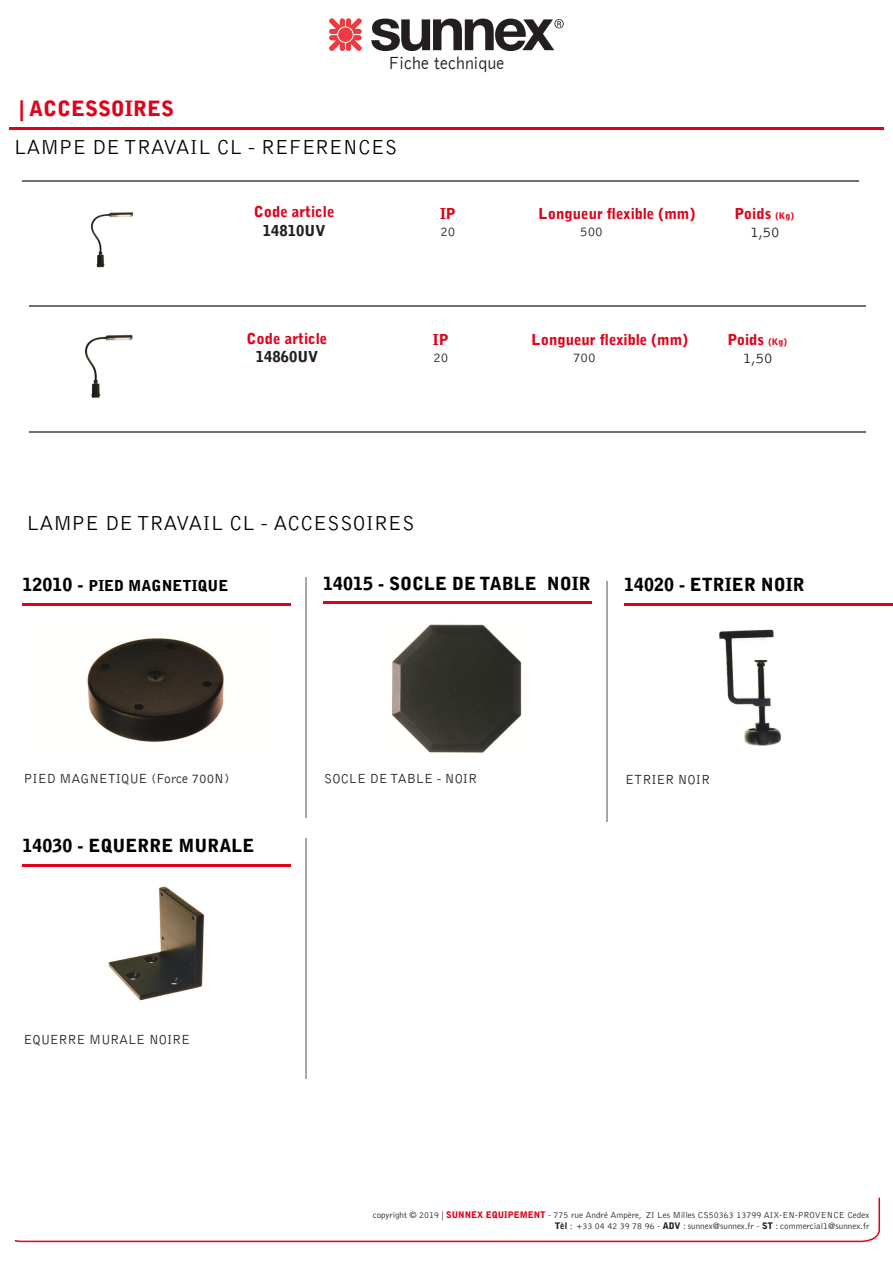
<style>
.page{position:relative;width:893px;height:1263px;background:#fff}
.page>*{position:absolute;margin:0;border:0;box-sizing:border-box;transform-origin:0 0}
.t1{font:300 21px "Bell Gothic Std";color:#000}
.t2{font:900 21px "Bell Gothic Std";color:#e2001a}
.t3{font:900 18px "Bell Gothic Std";color:#000}
.t4{font:300 18px "Bell Gothic";color:#231f20}
.t5{font:900 15px "Bell Gothic Std";color:#e2001a}
.t6{font:900 15px "Bell Gothic Std";color:#000}
.t7{font:900 15px "Bell Gothic Std";color:#231f20}
.t8{font:300 15px "Bell Gothic Std";color:#231f20}
.t9{font:300 13.5px "Bell Gothic";color:#231f20}
.t10{font:300 13.5px "Bell Gothic Std";color:#231f20}
.t11{font:300 9px "Bell Gothic Std";color:#231f20}
.s1{font-size:9px}
.s2{font-size:18px}
.s3{font-family:"Bell Gothic";font-weight:900;color:#e2001a}
.s4{font-family:"Bell Gothic";font-weight:900}
</style>
<div class="page">
<svg style="left:329px;top:19px;width:33px;height:32px"></svg>
<svg style="left:371px;top:19px;width:192px;height:32px"></svg>
<hr style="left:10px;top:128px;width:874px;height:2px;background:#e2001a">
<svg style="left:14px;top:1197px;width:866px;height:46px"></svg>
<img style="left:92px;top:212px;width:42px;height:56px">
<hr style="left:30px;top:305px;width:836px;height:1px;background:#766e6c">
<hr style="left:22px;top:603px;width:269px;height:3px;background:#e2001a">
<hr style="left:306px;top:577px;width:1px;height:241px;background:#a6a6a6">
<hr style="left:323px;top:602px;width:269px;height:2px;background:#e2001a">
<img style="left:392px;top:624px;width:130px;height:129px">
<hr style="left:606px;top:581px;width:2px;height:240px;background:#a6a6a6">
<hr style="left:624px;top:603px;width:269px;height:3px;background:#e2001a">
<img style="left:719px;top:629px;width:62px;height:117px">
<hr style="left:22px;top:864px;width:269px;height:2px;background:#e2001a">
<hr style="left:306px;top:838px;width:1px;height:241px;background:#a6a6a6">
<img style="left:87px;top:638px;width:137px;height:104px">
<img style="left:108px;top:886px;width:97px;height:115px">
<img style="left:85px;top:334px;width:48px;height:64px">
<hr style="left:30px;top:431px;width:836px;height:1px;background:#766e6c">
<hr style="left:23px;top:180px;width:836px;height:1px;background:#766e6c">
<p class="t4" style="left:388px;top:54px;width:118px">Fiche technique</p>
<p class="t2" style="left:20px;top:96px;width:156px">| ACCESSOIRES</p>
<p class="t1" style="left:14px;top:136px;width:385px">LAMPE DE TRAVAIL CL - REFERENCES</p>
<p class="t5" style="left:254px;top:203px;width:82px">Code article</p>
<p class="t7" style="left:263px;top:221px;width:64px">14810UV</p>
<p class="t5" style="left:440px;top:205px;width:17px">IP</p>
<p class="t10" style="left:440px;top:224px;width:17px">20</p>
<p class="t5" style="left:247px;top:329px;width:82px">Code article</p>
<p class="t7" style="left:256px;top:347px;width:64px">14860UV</p>
<p class="t5" style="left:433px;top:331px;width:17px">IP</p>
<p class="t10" style="left:433px;top:350px;width:17px">20</p>
<p class="t1" style="left:27px;top:512px;width:390px">LAMPE DE TRAVAIL CL - ACCESSOIRES</p>
<p class="t5" style="left:539px;top:205px;width:158px">Longueur flexible (mm)</p>
<p class="t10" style="left:580px;top:224px;width:24px">500</p>
<p class="t5" style="left:734px;top:205px;width:61px">Poids <span class="s1">(Kg)</span></p>
<p class="t8" style="left:750px;top:224px;width:31px">1,50</p>
<p class="t5" style="left:532px;top:331px;width:158px">Longueur flexible (mm)</p>
<p class="t10" style="left:573px;top:350px;width:24px">700</p>
<p class="t5" style="left:727px;top:331px;width:61px">Poids <span class="s1">(Kg)</span></p>
<p class="t8" style="left:743px;top:350px;width:31px">1,50</p>
<p class="t6" style="left:22px;top:577px;width:207px"><span class="s2">12010 -</span> PIED MAGNETIQUE</p>
<p class="t3" style="left:323px;top:573px;width:269px">14015 - SOCLE DE TABLE NOIR</p>
<p class="t3" style="left:624px;top:574px;width:182px">14020 - ETRIER NOIR</p>
<p class="t9" style="left:23px;top:771px;width:207px">PIED MAGNETIQUE (Force 700N)</p>
<p class="t3" style="left:22px;top:835px;width:233px">14030 - EQUERRE MURALE</p>
<p class="t9" style="left:324px;top:771px;width:154px">SOCLE DE TABLE - NOIR</p>
<p class="t9" style="left:625px;top:772px;width:86px">ETRIER NOIR</p>
<p class="t9" style="left:23px;top:1032px;width:168px">EQUERRE MURALE NOIRE</p>
<p class="t11" style="left:373px;top:1210px;width:498px">copyright © 2019 | <span class="s3">SUNNEX EQUIPEMENT</span> - 775 rue André Ampère, ZI Les Milles CS50363 13799 AIX-EN-PROVENCE Cedex</p>
<p class="t11" style="left:555px;top:1221px;width:316px"><span class="s4">Tèl</span> : +33 04 42 39 78 96 - <span class="s4">ADV</span> : sunnex@sunnex.fr - <span class="s4">ST</span> : commercial1@sunnex.fr</p>
</div>
